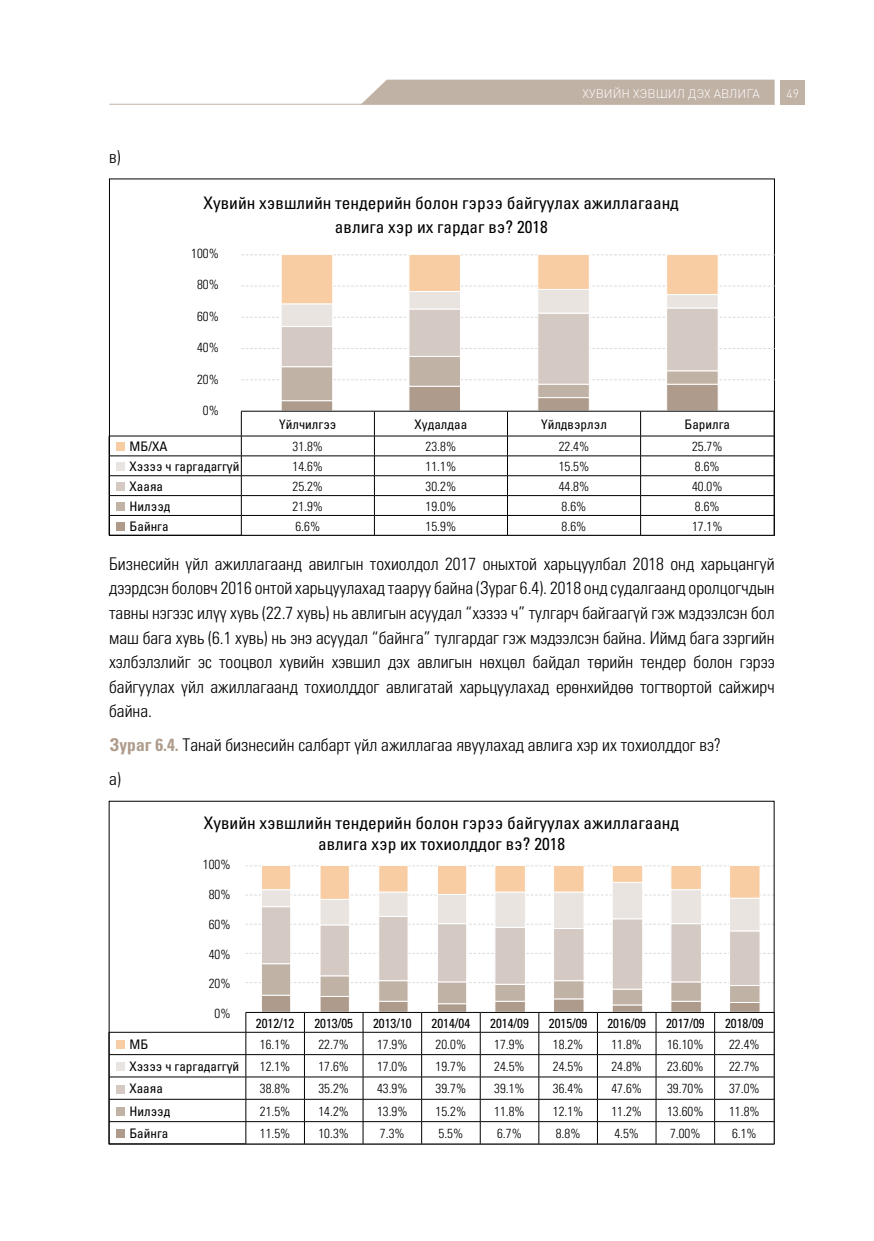
<style>
.page{position:relative;width:874px;height:1241px;background:#fff}
.page>*{position:absolute;margin:0;border:0;box-sizing:border-box;transform-origin:0 0}
.t1{font:300 condensed 17.5px/24.5px "Univers LTCYR 47";color:#000;text-align:justify}
.t2{font:condensed 17.32px/24.2px "Univers LTCYR 57";color:#000;text-align:center}
.t3{font:300 condensed 13.12px "Univers LTCYR 47";color:#000}
.t4{font:condensed 13.12px "Univers LTCYR 57";color:#000}
.t5{font:300 12.25px "DIN Pro";color:#fff}
.s1{font-family:"Univers LTCYR 67";font-weight:700;color:#ae9b8b}
</style>
<div class="page">
<div style="left:779px;top:80px;width:25px;height:24px;background:#c1b2a6"></div>
<div style="left:360px;top:80px;width:414px;height:24px;background:#c1b2a6"></div>
<hr style="left:109px;top:104px;width:665px;height:1px;background:#c1b2a6">
<hr style="left:109px;top:435px;width:132px;height:1px;background:#000">
<hr style="left:109px;top:455px;width:132px;height:1px;background:#000">
<hr style="left:109px;top:475px;width:132px;height:1px;background:#000">
<hr style="left:109px;top:495px;width:132px;height:1px;background:#000">
<hr style="left:109px;top:515px;width:132px;height:1px;background:#000">
<svg style="left:109px;top:436px;width:1px;height:99px"></svg>
<svg style="left:241px;top:253px;width:533px;height:282px"></svg>
<hr style="left:109px;top:535px;width:132px;height:1px;background:#000">
<hr style="left:241px;top:535px;width:133px;height:1px;background:#000">
<hr style="left:374px;top:535px;width:133px;height:1px;background:#000">
<hr style="left:507px;top:535px;width:133px;height:1px;background:#000">
<hr style="left:640px;top:535px;width:133px;height:1px;background:#000">
<div style="left:116px;top:442px;width:8px;height:9px;background:#f8cda4"></div>
<div style="left:116px;top:462px;width:8px;height:9px;background:#e9e4e0"></div>
<div style="left:116px;top:482px;width:8px;height:9px;background:#d5cac3"></div>
<div style="left:116px;top:502px;width:8px;height:8px;background:#c1b2a6"></div>
<div style="left:116px;top:522px;width:8px;height:8px;background:#ae9b8b"></div>
<hr style="left:109px;top:1031px;width:137px;height:1px;background:#000">
<hr style="left:109px;top:1054px;width:137px;height:1px;background:#000">
<hr style="left:109px;top:1076px;width:137px;height:1px;background:#000">
<hr style="left:109px;top:1098px;width:137px;height:1px;background:#000">
<hr style="left:109px;top:1121px;width:137px;height:1px;background:#000">
<svg style="left:109px;top:1032px;width:1px;height:111px"></svg>
<svg style="left:245px;top:864px;width:529px;height:279px"></svg>
<hr style="left:109px;top:1143px;width:137px;height:1px;background:#000">
<hr style="left:246px;top:1143px;width:58px;height:1px;background:#000">
<hr style="left:304px;top:1143px;width:59px;height:1px;background:#000">
<hr style="left:363px;top:1143px;width:58px;height:1px;background:#000">
<hr style="left:421px;top:1143px;width:59px;height:1px;background:#000">
<hr style="left:480px;top:1143px;width:58px;height:1px;background:#000">
<hr style="left:538px;top:1143px;width:59px;height:1px;background:#000">
<hr style="left:597px;top:1143px;width:58px;height:1px;background:#000">
<hr style="left:655px;top:1143px;width:59px;height:1px;background:#000">
<hr style="left:714px;top:1143px;width:60px;height:1px;background:#000">
<div style="left:116px;top:1039px;width:8px;height:9px;background:#f8cda4"></div>
<div style="left:116px;top:1062px;width:8px;height:8px;background:#e9e4e0"></div>
<div style="left:116px;top:1084px;width:8px;height:9px;background:#d5cac3"></div>
<div style="left:116px;top:1106px;width:8px;height:9px;background:#c1b2a6"></div>
<div style="left:116px;top:1129px;width:8px;height:8px;background:#ae9b8b"></div>
<p class="t5" style="left:582px;top:84px;width:178px">ХУВИЙН ХЭВШИЛ ДЭХ АВЛИГА</p>
<p class="t5" style="left:786px;top:84px;width:14px">49</p>
<p class="t1" style="left:109px;top:143px;width:13px">в)</p>
<p class="t2" style="left:203px;top:190px;width:477px">Хувийн хэвшлийн тендерийн болон гэрээ байгуулах ажиллагаанд авлига хэр их гардаг вэ? 2018</p>
<p class="t3" style="left:191px;top:244px;width:29px">100%</p>
<p class="t3" style="left:197px;top:276px;width:23px">80%</p>
<p class="t3" style="left:197px;top:307px;width:23px">60%</p>
<p class="t3" style="left:197px;top:339px;width:23px">40%</p>
<p class="t3" style="left:197px;top:370px;width:23px">20%</p>
<p class="t3" style="left:203px;top:402px;width:18px">0%</p>
<p class="t4" style="left:279px;top:416px;width:59px">Үйлчилгээ</p>
<p class="t4" style="left:414px;top:416px;width:54px">Худалдаа</p>
<p class="t4" style="left:541px;top:416px;width:67px">Үйлдвэрлэл</p>
<p class="t4" style="left:684px;top:416px;width:47px">Барилга</p>
<p class="t4" style="left:129px;top:438px;width:39px">МБ/ХА</p>
<p class="t3" style="left:292px;top:437px;width:32px">31.8%</p>
<p class="t3" style="left:425px;top:437px;width:32px">23.8%</p>
<p class="t3" style="left:558px;top:437px;width:32px">22.4%</p>
<p class="t3" style="left:691px;top:437px;width:32px">25.7%</p>
<p class="t4" style="left:129px;top:458px;width:111px">Хэзээ ч гаргадаггүй</p>
<p class="t3" style="left:292px;top:457px;width:32px">14.6%</p>
<p class="t3" style="left:425px;top:457px;width:32px">11.1%</p>
<p class="t3" style="left:558px;top:457px;width:32px">15.5%</p>
<p class="t3" style="left:694px;top:457px;width:26px">8.6%</p>
<p class="t4" style="left:129px;top:478px;width:35px">Хааяа</p>
<p class="t3" style="left:292px;top:477px;width:32px">25.2%</p>
<p class="t3" style="left:425px;top:477px;width:32px">30.2%</p>
<p class="t3" style="left:558px;top:477px;width:32px">44.8%</p>
<p class="t3" style="left:691px;top:477px;width:32px">40.0%</p>
<p class="t4" style="left:129px;top:497px;width:43px">Нилээд</p>
<p class="t3" style="left:292px;top:497px;width:32px">21.9%</p>
<p class="t3" style="left:425px;top:497px;width:32px">19.0%</p>
<p class="t3" style="left:561px;top:497px;width:26px">8.6%</p>
<p class="t3" style="left:694px;top:497px;width:26px">8.6%</p>
<p class="t4" style="left:129px;top:517px;width:41px">Байнга</p>
<p class="t3" style="left:295px;top:517px;width:26px">6.6%</p>
<p class="t3" style="left:425px;top:517px;width:32px">15.9%</p>
<p class="t3" style="left:561px;top:517px;width:26px">8.6%</p>
<p class="t3" style="left:691px;top:517px;width:32px">17.1%</p>
<p class="t1" style="left:109px;top:550px;width:666px">Бизнесийн үйл ажиллагаанд авилгын тохиолдол 2017 оныхтой харьцуулбал 2018 онд харьцангуй дээрдсэн боловч 2016 онтой харьцуулахад тааруу байна (Зураг 6.4). 2018 онд судалгаанд оролцогчдын тавны нэгээс илүү хувь (22.7 хувь) нь авлигын асуудал “хэзээ ч” тулгарч байгаагүй гэж мэдээлсэн бол маш бага хувь (6.1 хувь) нь энэ асуудал “байнга” тулгардаг гэж мэдээлсэн байна. Иймд бага зэргийн хэлбэлзлийг эс тооцвол хувийн хэвшил дэх авлигын нөхцөл байдал төрийн тендер болон гэрээ байгуулах үйл ажиллагаанд тохиолддог авлигатай харьцуулахад ерөнхийдөө тогтвортой сайжирч байна.</p>
<p class="t1" style="left:110px;top:731px;width:612px"><span class="s1">Зураг 6.4.</span> Танай бизнесийн салбарт үйл ажиллагаа явуулахад авлига хэр их тохиолддог вэ?</p>
<p class="t1" style="left:109px;top:765px;width:13px">a)</p>
<p class="t2" style="left:204px;top:812px;width:477px;line-height:20.7px">Хувийн хэвшлийн тендерийн болон гэрээ байгуулах ажиллагаанд авлига хэр их тохиолддог вэ? 2018</p>
<p class="t3" style="left:203px;top:855px;width:29px">100%</p>
<p class="t3" style="left:208px;top:885px;width:23px">80%</p>
<p class="t3" style="left:208px;top:915px;width:23px">60%</p>
<p class="t3" style="left:208px;top:944px;width:23px">40%</p>
<p class="t3" style="left:208px;top:974px;width:23px">20%</p>
<p class="t3" style="left:214px;top:1004px;width:18px">0%</p>
<p class="t4" style="left:256px;top:1014px;width:40px">2012/12</p>
<p class="t4" style="left:314px;top:1014px;width:40px">2013/05</p>
<p class="t4" style="left:373px;top:1014px;width:40px">2013/10</p>
<p class="t4" style="left:431px;top:1014px;width:40px">2014/04</p>
<p class="t4" style="left:490px;top:1014px;width:40px">2014/09</p>
<p class="t4" style="left:548px;top:1014px;width:40px">2015/09</p>
<p class="t4" style="left:607px;top:1014px;width:40px">2016/09</p>
<p class="t4" style="left:665px;top:1014px;width:40px">2017/09</p>
<p class="t4" style="left:724px;top:1014px;width:40px">2018/09</p>
<p class="t4" style="left:129px;top:1035px;width:20px">МБ</p>
<p class="t3" style="left:260px;top:1034px;width:32px">16.1%</p>
<p class="t3" style="left:318px;top:1034px;width:32px">22.7%</p>
<p class="t3" style="left:377px;top:1034px;width:32px">17.9%</p>
<p class="t3" style="left:435px;top:1034px;width:32px">20.0%</p>
<p class="t3" style="left:494px;top:1034px;width:32px">17.9%</p>
<p class="t3" style="left:552px;top:1034px;width:32px">18.2%</p>
<p class="t3" style="left:611px;top:1034px;width:32px">11.8%</p>
<p class="t3" style="left:666px;top:1034px;width:38px">16.10%</p>
<p class="t3" style="left:728px;top:1034px;width:32px">22.4%</p>
<p class="t4" style="left:129px;top:1057px;width:111px">Хэзээ ч гаргадаггүй</p>
<p class="t3" style="left:260px;top:1057px;width:32px">12.1%</p>
<p class="t3" style="left:318px;top:1057px;width:32px">17.6%</p>
<p class="t3" style="left:377px;top:1057px;width:32px">17.0%</p>
<p class="t3" style="left:435px;top:1057px;width:32px">19.7%</p>
<p class="t3" style="left:494px;top:1057px;width:32px">24.5%</p>
<p class="t3" style="left:552px;top:1057px;width:32px">24.5%</p>
<p class="t3" style="left:611px;top:1057px;width:32px">24.8%</p>
<p class="t3" style="left:666px;top:1057px;width:38px">23.60%</p>
<p class="t3" style="left:728px;top:1057px;width:32px">22.7%</p>
<p class="t4" style="left:129px;top:1080px;width:35px">Хааяа</p>
<p class="t3" style="left:260px;top:1079px;width:32px">38.8%</p>
<p class="t3" style="left:318px;top:1079px;width:32px">35.2%</p>
<p class="t3" style="left:377px;top:1079px;width:32px">43.9%</p>
<p class="t3" style="left:435px;top:1079px;width:32px">39.7%</p>
<p class="t3" style="left:494px;top:1079px;width:32px">39.1%</p>
<p class="t3" style="left:552px;top:1079px;width:32px">36.4%</p>
<p class="t3" style="left:611px;top:1079px;width:32px">47.6%</p>
<p class="t3" style="left:666px;top:1079px;width:38px">39.70%</p>
<p class="t3" style="left:728px;top:1079px;width:32px">37.0%</p>
<p class="t4" style="left:129px;top:1102px;width:43px">Нилээд</p>
<p class="t3" style="left:260px;top:1101px;width:32px">21.5%</p>
<p class="t3" style="left:318px;top:1101px;width:32px">14.2%</p>
<p class="t3" style="left:377px;top:1101px;width:32px">13.9%</p>
<p class="t3" style="left:435px;top:1101px;width:32px">15.2%</p>
<p class="t3" style="left:494px;top:1101px;width:32px">11.8%</p>
<p class="t3" style="left:552px;top:1101px;width:32px">12.1%</p>
<p class="t3" style="left:611px;top:1101px;width:32px">11.2%</p>
<p class="t3" style="left:666px;top:1101px;width:38px">13.60%</p>
<p class="t3" style="left:728px;top:1101px;width:32px">11.8%</p>
<p class="t4" style="left:129px;top:1124px;width:41px">Байнга</p>
<p class="t3" style="left:260px;top:1124px;width:32px">11.5%</p>
<p class="t3" style="left:318px;top:1124px;width:32px">10.3%</p>
<p class="t3" style="left:380px;top:1124px;width:26px">7.3%</p>
<p class="t3" style="left:438px;top:1124px;width:26px">5.5%</p>
<p class="t3" style="left:497px;top:1124px;width:26px">6.7%</p>
<p class="t3" style="left:555px;top:1124px;width:26px">8.8%</p>
<p class="t3" style="left:614px;top:1124px;width:26px">4.5%</p>
<p class="t3" style="left:669px;top:1124px;width:32px">7.00%</p>
<p class="t3" style="left:731px;top:1124px;width:26px">6.1%</p>
</div>
